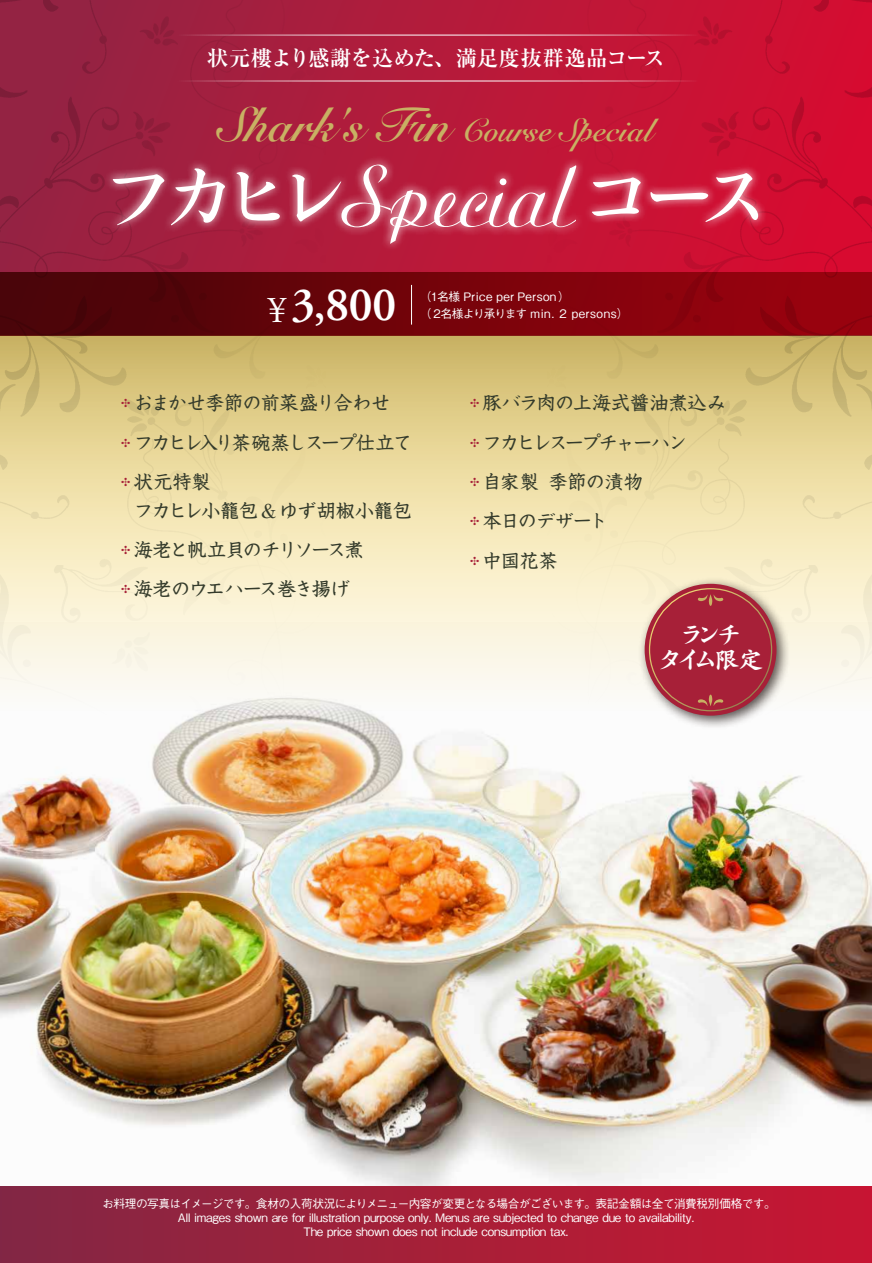
<style>
.page{position:relative;width:872px;height:1263px;background:#fff}
.page>*{position:absolute;margin:0;border:0;box-sizing:border-box;transform-origin:0 0}
.t1{font:78.6px "Greco Std DB";letter-spacing:-.265em;color:#fff}
.t2{font:600 47.85px "Adobe Garamond Pro";color:#fff}
.t3{font:700 31.95px "Snell Roundhand";color:#c8b163}
.t4{font:24.45px/25.5px "Greco Std B";letter-spacing:-.205em;color:#fff;text-align:center}
.t5{font:700 21.3px "Ryumin Pro";letter-spacing:.005em;color:#fff}
.t6{font:500 19.2px/39.3px "Kyoka ICA Pro";letter-spacing:-.05em;color:#343b2c}
.t7{font:500 11.7px/13.8px "Gothic BBB Pro";letter-spacing:-.025em;color:#fff;text-align:center}
.t8{font:500 11.7px/16.5px "Gothic BBB Pro";letter-spacing:.03em;color:#fff}
.s1{font-size:47.85px}
.s2{font-family:"Candia Script SSK";font-size:90.45px}
.s3{font-weight:400;font-size:38.25px}
.s4{color:#a72038}
.s5{font-family:"Ryumin Pro"}
</style>
<div class="page">
<div style="left:0;top:0;width:872px;height:336px;background:#b51b3b"></div>
<img style="left:0;top:710px;width:872px;height:476px">
<div style="left:0;top:1186px;width:872px;height:77px;background:linear-gradient(to right,#832843,#c81631)"></div>
<div style="left:0;top:336px;width:872px;height:374px;background:linear-gradient(to bottom,#d6be6a,#fff)"></div>
<img style="left:544px;top:0;width:328px;height:714px">
<img style="left:0;top:0;width:327px;height:714px">
<div style="left:0;top:272px;width:872px;height:64px;background:linear-gradient(to right,#450508,#9f020e)"></div>
<hr style="left:411px;top:285px;width:1px;height:40px;background:#fff">
<hr style="left:174px;top:35px;width:523px;height:1px;background:#fff">
<hr style="left:174px;top:81px;width:523px;height:1px;background:#fff">
<div style="left:104px;top:155px;width:664px;height:97px;background:#fff;opacity:.75"></div>
<div style="left:637px;top:577px;width:153px;height:152px;background:#221815;opacity:.75"></div>
<div style="left:644px;top:584px;width:132px;height:132px;background:#a72038;border-radius:50%"></div>
<svg style="left:697px;top:594px;width:27px;height:12px"></svg>
<svg style="left:697px;top:695px;width:27px;height:11px"></svg>
<h3 class="t5" style="left:207px;top:41px;width:459px">状元樓より感謝を込めた、満足度抜群逸品コース</h3>
<h3 class="t3" style="left:219px;top:111px;width:435px"><span class="s1">Shark's Fin</span> Course Special</h3>
<h1 class="t1" style="left:99px;top:146px;width:676px">フカヒレ<span class="s2">Special</span>コース</h1>
<h2 class="t2" style="left:267px;top:277px;width:131px"><span class="s3">¥</span>3,800</h2>
<p class="t8" style="left:420px;top:287px;width:210px">（1名様 Price per Person）<br>（ 2名様より承ります min. 2 persons）</p>
<h3 class="t6" style="left:121px;top:381px;width:292px"><span class="s4">✣</span> おまかせ季節の前菜盛り合わせ<br><span class="s4">✣</span> フカヒレ入り茶碗蒸しスープ仕立て<span class="s4">✣</span> 状元特製</h3>
<h3 class="t6" style="left:121px;top:488px;width:292px;text-indent:13px">フカヒレ小籠包 <span class="s5">＆</span> ゆず胡椒小籠包<span class="s4">✣</span> 海老と帆立貝のチリソース煮<br><span class="s4">✣</span> 海老のウエハース巻き揚げ</h3>
<h3 class="t6" style="left:470px;top:381px;width:257px"><span class="s4">✣</span> 豚バラ肉の上海式醤油煮込み<span class="s4">✣</span> フカヒレスープチャーハン<br><span class="s4">✣</span> 自家製 季節の漬物<br><span class="s4">✣</span> 本日のデザート<br><span class="s4">✣</span> 中国花茶</h3>
<h3 class="t4" style="left:658px;top:620px;width:106px">ランチ<br>タイム限定</h3>
<p class="t7" style="left:102px;top:1196px;width:675px">お料理の写真はイメージです。食材の入荷状況によりメニュー内容が変更となる場合がございます。表記金額は全て消費税別価格です。<br>All images shown are for illustration purpose only. Menus are subjected to change due to availability.<br>The price shown does not include consumption tax.</p>
</div>
